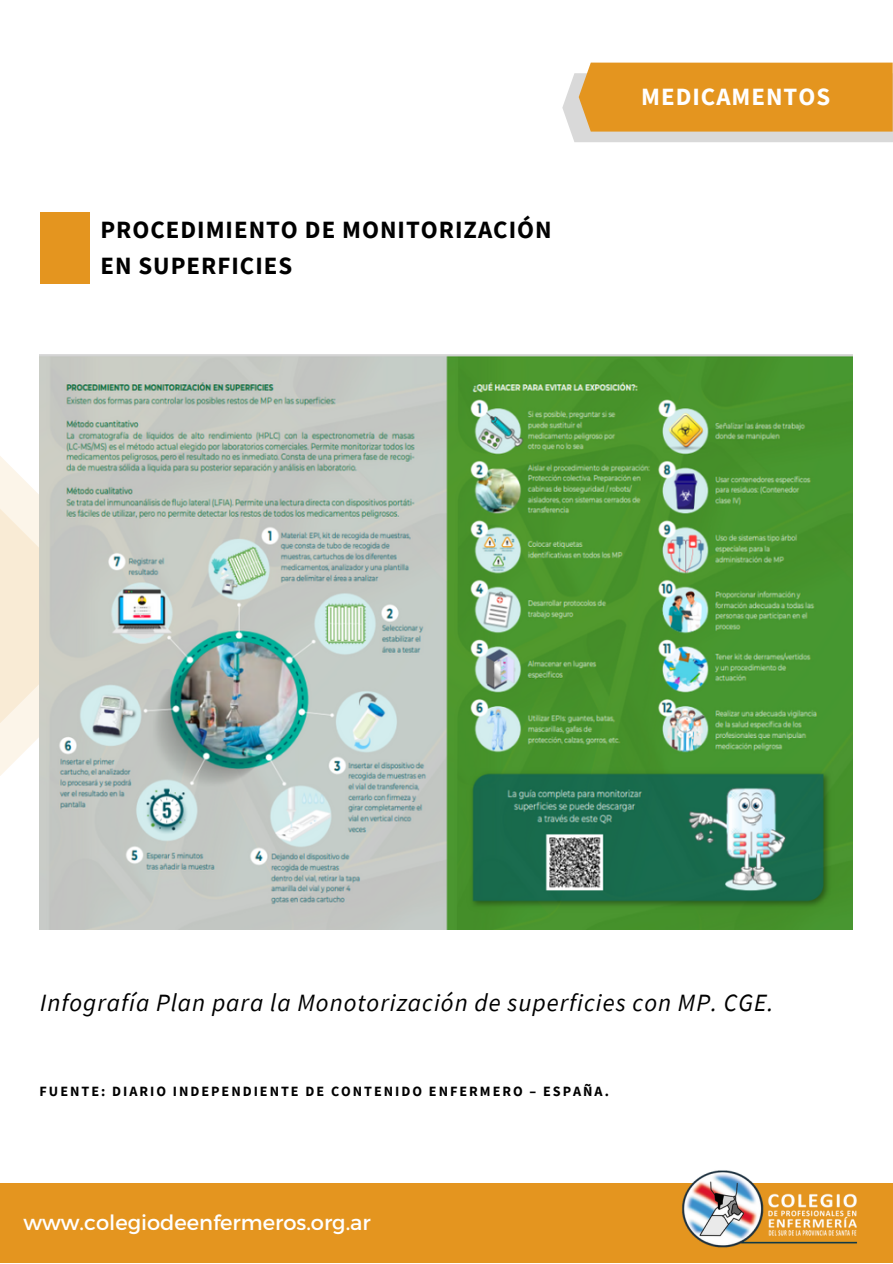
<style>
.page{position:relative;width:893px;height:1264px;background:#fff}
.page>*{position:absolute;margin:0;border:0;box-sizing:border-box;transform-origin:0 0}
.t1{font:italic 24.9px "Source Sans Pro";letter-spacing:.04em;color:#000}
.t2{font:700 24.9px/36px "Source Sans Pro";letter-spacing:.04em;color:#000}
.t3{font:700 24.9px "Source Sans Pro";letter-spacing:.04em;color:#fff}
.t4{font:21px "Montserrat";color:#fff}
.t5{font:700 14.1px "Source Sans Pro";letter-spacing:.14em;color:#000}
</style>
<div class="page">
<div style="left:0;top:1183px;width:892px;height:79px;background:#e4951f"></div>
<img style="left:682px;top:1170px;width:175px;height:78px">
<svg style="left:562px;top:63px;width:330px;height:79px;background:#e3a345"></svg>
<svg style="left:0;top:455px;width:40px;height:53px;fill:#fcf5e9"></svg>
<svg style="left:0;top:508px;width:40px;height:268px;background:#faefdd"></svg>
<img style="left:40px;top:355px;width:812px;height:574px">
<div style="left:40px;top:213px;width:50px;height:71px;background:#e4951f"></div>
<p class="t2" style="left:100px;top:211px;width:452px">PROCEDIMIENTO DE MONITORIZACIÓN<br>EN SUPERFICIES</p>
<p class="t3" style="left:641px;top:80px;width:190px">MEDICAMENTOS</p>
<p class="t1" style="left:40px;top:986px;width:735px">Infografía Plan para la Monotorización de superficies con MP. CGE.</p>
<p class="t5" style="left:40px;top:1082px;width:571px">FUENTE: DIARIO INDEPENDIENTE DE CONTENIDO ENFERMERO – ESPAÑA.</p>
<p class="t4" style="left:23px;top:1208px;width:349px">www.colegiodeenfermeros.org.ar</p>
</div>
